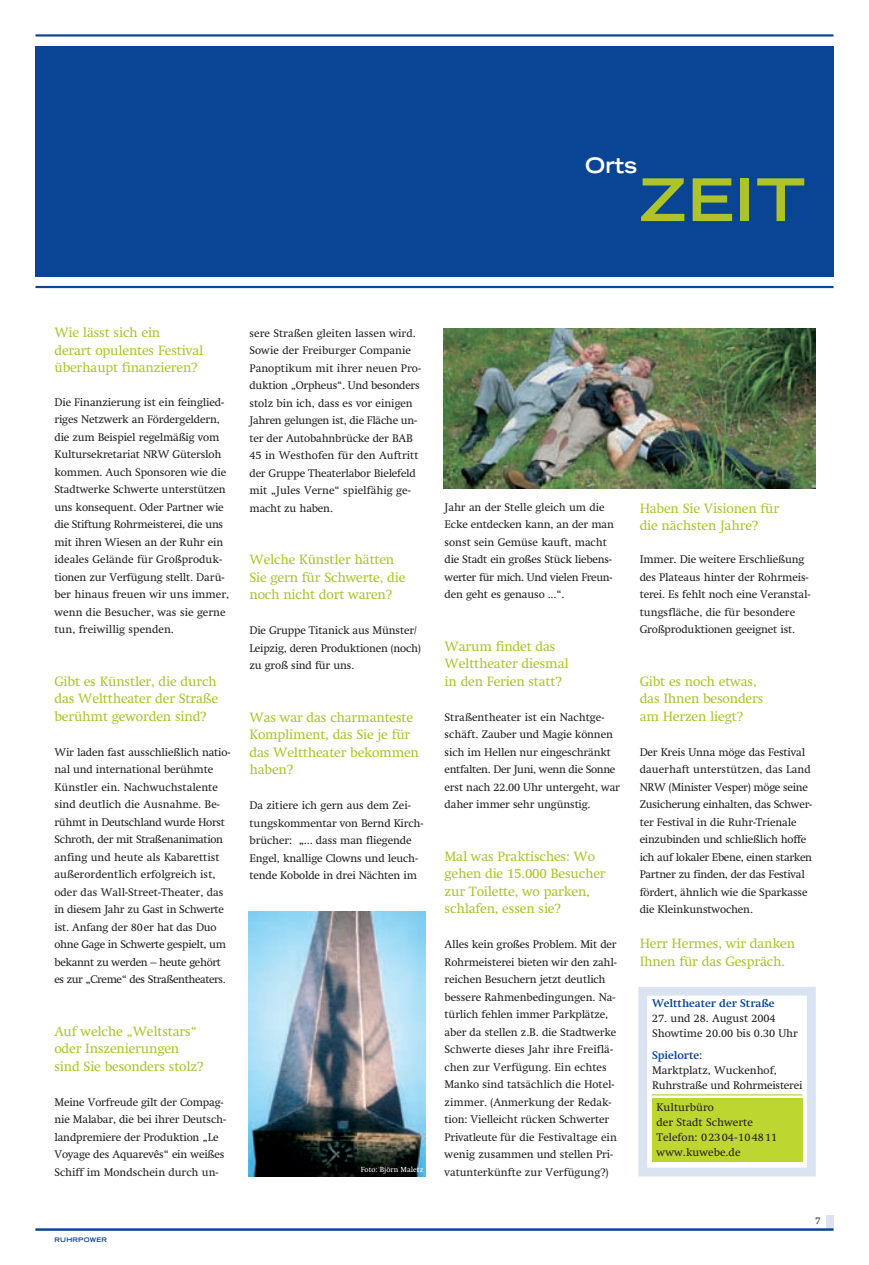
<style>
.page{position:relative;width:869px;height:1265px;background:#fff}
.page>*{position:absolute;margin:0;border:0;box-sizing:border-box;transform-origin:0 0}
.t1{font:700 expanded 58.75px "Trade Gothic LT Std";color:#acc32b}
.t2{font:700 expanded 21.25px "Trade Gothic LT Std";color:#fff}
.t3{font:13.75px/17.5px "Swift Com";letter-spacing:-.015em;color:#acc32b}
.t4{font:11.25px/17.5px "Swift Com";letter-spacing:-.015em;color:#231f20}
.t5{font:700 11.25px "Swift Com";letter-spacing:-.005em;color:#094594}
.t6{font:10px "Swift Com";color:#231f20}
.t7{font:7.5px "Swift Com";color:#fff}
.t8{font:700 expanded 6.25px "Trade Gothic LT Std";letter-spacing:.035em;color:#094594}
</style>
<div class="page">
<img style="left:248px;top:911px;width:177px;height:265px">
<div style="left:826px;top:1215px;width:7px;height:15px;background:#dee1f0"></div>
<hr style="left:35px;top:1228px;width:798px;height:3px;background:#094594">
<hr style="left:35px;top:34px;width:798px;height:3px;background:#094594">
<hr style="left:35px;top:286px;width:798px;height:2px;background:#094594">
<div style="left:35px;top:46px;width:798px;height:230px;background:#094594"></div>
<div style="left:638px;top:987px;width:177px;height:189px;border:9px solid #d9e3f2"></div>
<div style="left:651px;top:1098px;width:151px;height:64px;background:#bed630"></div>
<hr style="left:651px;top:1095px;width:151px;height:1px;background:#acc32b">
<img style="left:443px;top:329px;width:372px;height:159px">
<h2 class="t2" style="left:585px;top:157px;width:53px">Orts</h2>
<h1 class="t1" style="left:639px;top:178px;width:167px">ZEIT</h1>
<p class="t3" style="left:54px;top:324px;width:150px">Wie lässt sich ein<br>derart opulentes Festival überhaupt finanzieren?</p>
<p class="t4" style="left:54px;top:393px;width:176px">Die Finanzierung ist ein feinglied&shy;riges Netzwerk an Fördergeldern, die zum Beispiel regelmäßig vom<br>Kultursekretariat NRW Gütersloh kommen. Auch Sponsoren wie die<br>Stadtwerke Schwerte unterstützen uns konsequent. Oder Partner wie die Stiftung Rohrmeisterei, die uns mit ihren Wiesen an der Ruhr ein ideales Gelände für Großproduk&shy;tionen zur Verfügung stellt. Darü&shy;ber hinaus freuen wir uns immer, wenn die Besucher, was sie gerne tun, freiwillig spenden.</p>
<p class="t3" style="left:54px;top:672px;width:165px;text-align:justify">Gibt es Künstler, die durch das Welttheater der Straße berühmt geworden sind?</p>
<p class="t4" style="left:54px;top:743px;width:177px">Wir laden fast ausschließlich natio&shy;nal und international berühmte Künstler ein. Nachwuchstalente sind deutlich die Ausnahme. Be&shy;rühmt in Deutschland wurde Horst Schroth, der mit Straßenanimation anfing und heute als Kabarettist außerordentlich erfolgreich ist, oder das Wall-Street-Theater, das in diesem Jahr zu Gast in Schwerte ist. Anfang der 80er hat das Duo ohne Gage in Schwerte gespielt, um bekannt zu werden – heute gehört es zur „Creme“ des Straßentheaters.</p>
<p class="t3" style="left:54px;top:1022px;width:150px">Auf welche „Weltstars“ oder Inszenierungen sind Sie besonders stolz?</p>
<p class="t4" style="left:54px;top:1093px;width:173px">Meine Vorfreude gilt der Compag&shy;nie Malabar, die bei ihrer Deutsch&shy;landpremiere der Produktion „Le Voyage des Aquarevês“ ein weißes Schiff im Mondschein durch un-</p>
<p class="t4" style="left:249px;top:324px;width:173px">sere Straßen gleiten lassen wird.<br>Sowie der Freiburger Companie<br>Panoptikum mit ihrer neuen Pro&shy;duktion „Orpheus“. Und besonders stolz bin ich, dass es vor einigen<br>Jahren gelungen ist, die Fläche un&shy;ter der Autobahnbrücke der BAB<br>45 in Westhofen für den Auftritt der Gruppe Theaterlabor Bielefeld mit „Jules Verne“ spielfähig ge&shy;macht zu haben.</p>
<p class="t3" style="left:249px;top:551px;width:157px">Welche Künstler hätten<br>Sie gern für Schwerte, die noch nicht dort waren?</p>
<p class="t4" style="left:249px;top:622px;width:173px">Die Gruppe Titanick aus Münster/<br>Leipzig, deren Produktionen (noch) zu groß sind für uns.</p>
<p class="t3" style="left:249px;top:708px;width:171px">Was war das charmanteste<br>Kompliment, das Sie je für das Welttheater bekommen haben?</p>
<p class="t4" style="left:249px;top:797px;width:175px">Da zitiere ich gern aus dem Zei&shy;tungskommentar von Bernd Kirch&shy;brücher: „... dass man fliegende<br>Engel, knallige Clowns und leuch&shy;tende Kobolde in drei Nächten im</p>
<p class="t7" style="left:360px;top:1166px;width:64px">Foto: Björn Maletz</p>
<p class="t8" style="left:54px;top:1238px;width:54px">RUHRPOWER</p>
<p class="t4" style="left:444px;top:498px;width:171px">Jahr an der Stelle gleich um die<br>Ecke entdecken kann, an der man sonst sein Gemüse kauft, macht die Stadt ein großes Stück liebens&shy;werter für mich. Und vielen Freun&shy;den geht es genauso ...“.</p>
<p class="t3" style="left:444px;top:637px;width:125px">Warum findet das<br>Welttheater diesmal in den Ferien statt?</p>
<p class="t4" style="left:444px;top:708px;width:177px">Straßentheater ist ein Nachtge&shy;schäft. Zauber und Magie können sich im Hellen nur eingeschränkt entfalten. Der Juni, wenn die Sonne erst nach 22.00 Uhr untergeht, war daher immer sehr ungünstig.</p>
<p class="t3" style="left:444px;top:847px;width:162px">Mal was Praktisches: Wo gehen die 15.000 Besucher zur Toilette, wo parken, schlafen, essen sie?</p>
<p class="t4" style="left:444px;top:936px;width:174px">Alles kein großes Problem. Mit der Rohrmeisterei bieten wir den zahl&shy;reichen Besuchern jetzt deutlich bessere Rahmenbedingungen. Na&shy;türlich fehlen immer Parkplätze, aber da stellen z.B. die Stadtwerke Schwerte dieses Jahr ihre Freiflä&shy;chen zur Verfügung. Ein echtes Manko sind tatsächlich die Hotel&shy;zimmer. (Anmerkung der Redak&shy;tion: Vielleicht rücken Schwerter Privatleute für die Festivaltage ein wenig zusammen und stellen Pri&shy;vatunterkünfte zur Verfügung?)</p>
<p class="t3" style="left:639px;top:499px;width:141px">Haben Sie Visionen für die nächsten Jahre?</p>
<p class="t4" style="left:639px;top:551px;width:172px">Immer. Die weitere Erschließung des Plateaus hinter der Rohrmeis&shy;terei. Es fehlt noch eine Veranstal&shy;tungsfläche, die für besondere Großproduktionen geeignet ist.</p>
<p class="t3" style="left:639px;top:672px;width:125px">Gibt es noch etwas, das Ihnen besonders am Herzen liegt?</p>
<p class="t4" style="left:639px;top:743px;width:174px">Der Kreis Unna möge das Festival dauerhaft unterstützen, das Land NRW (Minister Vesper) möge seine Zusicherung einhalten, das Schwer&shy;ter Festival in die Ruhr-Trienale einzubinden und schließlich hoffe ich auf lokaler Ebene, einen starken Partner zu finden, der das Festival fördert, ähnlich wie die Sparkasse die Kleinkunstwochen.</p>
<p class="t3" style="left:639px;top:935px;width:157px">Herr Hermes, wir danken<br>Ihnen für das Gespräch.</p>
<p class="t5" style="left:651px;top:997px;width:124px">Welttheater der Straße</p>
<p class="t4" style="left:651px;top:1011px;width:147px;line-height:15px">27. und 28. August 2004<br>Showtime 20.00 bis 0.30 Uhr</p>
<p class="t5" style="left:651px;top:1049px;width:52px">Spielorte:</p>
<p class="t4" style="left:651px;top:1063px;width:152px;line-height:15px">Marktplatz, Wuckenhof,<br>Ruhrstraße und Rohrmeisterei</p>
<p class="t4" style="left:656px;top:1100px;width:122px;line-height:15px">Kulturbüro<br>der Stadt Schwerte<br>Telefon: 02304-104811 www.kuwebe.de</p>
<p class="t6" style="left:814px;top:1215px;width:7px">7</p>
</div>
